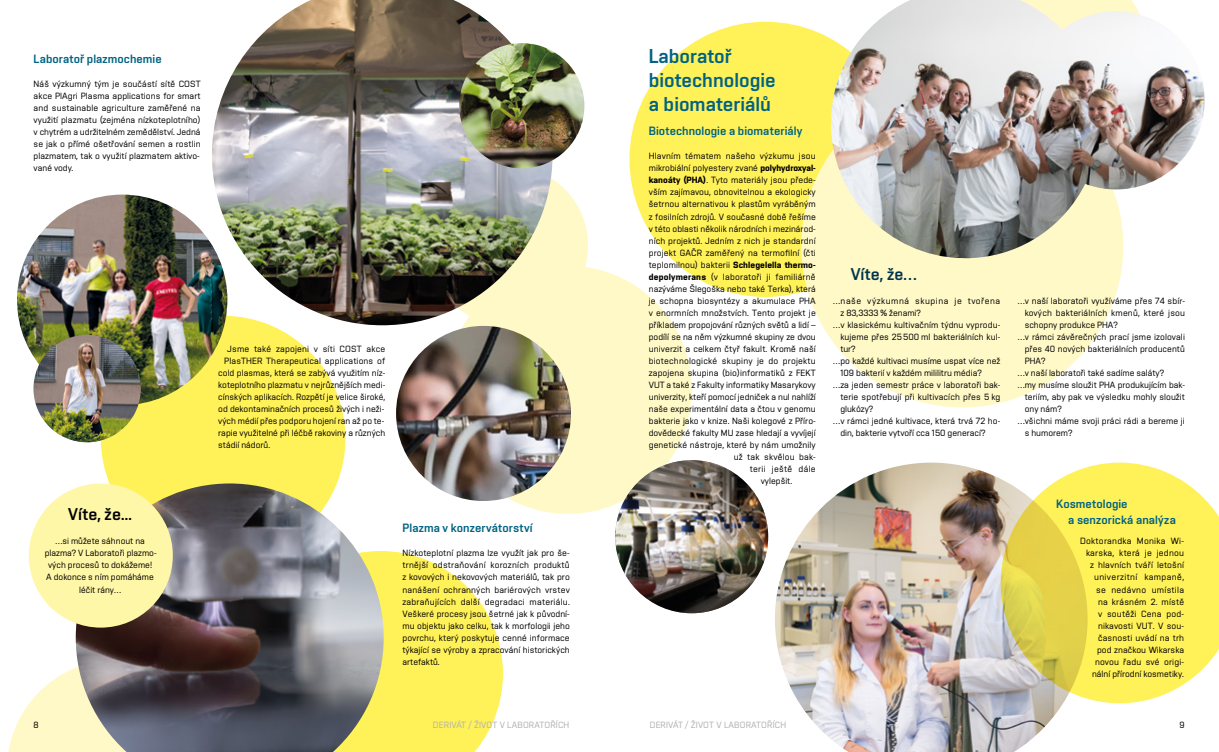
<style>
.page{position:relative;width:1219px;height:752px;background:#fff}
.page>*{position:absolute;margin:0;border:0;box-sizing:border-box;transform-origin:0 0}
.t1{font:20px/24px "Vafle VUT";color:#006282}
.t2{font:17px "Vafle VUT";letter-spacing:.01em;color:#000}
.t3{font:17px "Vafle VUT";letter-spacing:.01em;color:#00354e}
.t4{font:12px/16px "Vafle VUT";letter-spacing:.005em;color:#006282}
.t5{font:9px/12px "Vafle Light VUT";letter-spacing:.005em;color:#000}
.t6{font:9px "Vafle Light VUT";letter-spacing:.02em;color:#b3b2b2}
.t7{font:9px "Vafle Light VUT";letter-spacing:.055em;color:#000}
.t8{font:9px "Vafle Light VUT";letter-spacing:.03em;color:#000}
.s1{font-family:"Vafle VUT";font-weight:700}
</style>
<div class="page">
<svg style="left:8px;top:667px;width:68px;height:84px"></svg>
<div style="left:101px;top:315px;width:244px;height:245px;background:#fff158;border-radius:50%"></div>
<div style="left:629px;top:22px;width:272px;height:275px;background:#fff158;border-radius:50%"></div>
<svg style="left:384px;top:551px;width:119px;height:200px;fill:#fff158"></svg>
<svg style="left:780px;top:22px;width:343px;height:386px;fill:#fff9c7"></svg>
<svg style="left:419px;top:155px;width:289px;height:373px;fill:#fff9c7"></svg>
<img style="left:17px;top:194px;width:210px;height:211px;border-radius:105px">
<img style="left:212px;top:0;width:340px;height:325px">
<img style="left:396px;top:326px;width:175px;height:174px;border-radius:87px">
<img style="left:76px;top:483px;width:308px;height:268px">
<img style="left:459px;top:43px;width:125px;height:125px;border-radius:63px">
<img style="left:33px;top:334px;width:108px;height:108px;border-radius:54px">
<img style="left:615px;top:460px;width:153px;height:153px;border-radius:76px">
<img style="left:775px;top:462px;width:288px;height:289px">
<svg style="left:1001px;top:462px;width:218px;height:241px;background:#f4e76e"></svg>
<div style="left:29px;top:483px;width:144px;height:144px;background:#fff7a8;border-radius:50%"></div>
<img style="left:827px;top:0;width:378px;height:263px">
<h3 class="t4" style="left:34px;top:51px;width:130px">Laboratoř plazmochemie</h3>
<p class="t5" style="left:34px;top:78px;width:169px">Náš výzkumný tým je součástí sítě COST akce PlAgri Plasma applications for smart and sustainable agriculture zaměřené na využití plazmatu (zejména nízkoteplotního) v chytrém a udržitelném zemědělství. Jedná se jak o přímé ošetřování semen a rostlin plazmatem, tak o využití plazmatem aktivo‑ vané vody.</p>
<h2 class="t2" style="left:68px;top:504px;width:65px">Víte, že...</h2>
<p class="t5" style="left:45px;top:535px;width:113px;text-align:center">…si můžete sáhnout na plazma? V Laboratoři plazmo‑ vých procesů to dokážeme!<br>A dokonce s ním pomáháme léčit rány…</p>
<p class="t5" style="left:227px;top:342px;width:160px">Jsme také zapojeni v síti COST akce</p>
<p class="t5" style="left:224px;top:354px;width:162px">PlasTHER Therapeutical applications of</p>
<p class="t5" style="left:218px;top:366px;width:169px">cold plasmas, která se zabývá využitím níz‑</p>
<p class="t5" style="left:218px;top:378px;width:168px">koteplotního plazmatu v nejrůznějších medi‑</p>
<p class="t5" style="left:218px;top:390px;width:168px">cínských aplikacích. Rozpětí je velice široké,</p>
<p class="t5" style="left:218px;top:402px;width:168px">od dekontaminačních procesů živých i neži‑</p>
<p class="t5" style="left:218px;top:414px;width:168px">vých médií přes podporu hojení ran až po te‑</p>
<p class="t5" style="left:218px;top:426px;width:169px">rapie využitelné při léčbě rakoviny a různých</p>
<p class="t5" style="left:218px;top:438px;width:53px">stádií nádorů.</p>
<h3 class="t4" style="left:403px;top:519px;width:132px">Plazma v konzervátorství</h3>
<p class="t5" style="left:403px;top:547px;width:169px;text-align:justify">Nízkoteplotní plazma lze využít jak pro še‑ trnější odstraňování korozních produktů z kovových i nekovových materiálů, tak pro nanášení ochranných bariérových vrstev zabraňujících další degradaci materiálu.<br>Veškeré procesy jsou šetrné jak k původní‑ mu objektu jako celku, tak k morfologii jeho povrchu, který poskytuje cenné informace týkající se výroby a zpracování historických artefaktů.</p>
<h1 class="t1" style="left:649px;top:44px;width:128px">Laboratoř biotechnologie a biomateriálů</h1>
<h3 class="t4" style="left:649px;top:123px;width:155px">Biotechnologie a biomateriály</h3>
<p class="t5" style="left:649px;top:150px;width:168px">Hlavním tématem našeho výzkumu jsou</p>
<p class="t5" style="left:649px;top:162px;width:169px">mikrobiální polyestery zvané <span class="s1">polyhydroxyal-</span></p>
<p class="t5" style="left:649px;top:174px;width:169px"><span class="s1">kanoáty (PHA)</span>. Tyto materiály jsou přede‑</p>
<p class="t5" style="left:649px;top:186px;width:169px">vším zajímavou, obnovitelnou a ekologicky</p>
<p class="t5" style="left:649px;top:198px;width:168px">šetrnou alternativou k plastům vyráběným</p>
<p class="t5" style="left:649px;top:210px;width:168px">z fosilních zdrojů. V současné době řešíme</p>
<p class="t5" style="left:649px;top:222px;width:169px">v této oblasti několik národních i mezinárod‑</p>
<p class="t5" style="left:649px;top:234px;width:168px">ních projektů. Jedním z nich je standardní</p>
<p class="t5" style="left:649px;top:246px;width:169px">projekt GAČR zaměřený na termofilní (čti</p>
<p class="t5" style="left:649px;top:258px;width:169px">teplomilnou) bakterii <span class="s1">Schlegelella thermo-</span></p>
<p class="t5" style="left:649px;top:270px;width:168px"><span class="s1">depolymerans</span> (v laboratoři ji familiárně</p>
<p class="t5" style="left:649px;top:282px;width:168px">nazýváme Šlegoška nebo také Terka), která</p>
<p class="t5" style="left:649px;top:294px;width:168px">je schopna biosyntézy a akumulace PHA</p>
<p class="t5" style="left:649px;top:306px;width:169px">v enormních množstvích. Tento projekt je</p>
<p class="t5" style="left:649px;top:318px;width:169px">příkladem propojování různých světů a lidí –</p>
<p class="t5" style="left:649px;top:330px;width:168px">podílí se na něm výzkumné skupiny ze dvou</p>
<p class="t5" style="left:649px;top:342px;width:169px">univerzit a celkem čtyř fakult. Kromě naší</p>
<p class="t5" style="left:649px;top:354px;width:169px">biotechnologické skupiny je do projektu</p>
<p class="t5" style="left:649px;top:366px;width:168px">zapojena skupina (bio)informatiků z FEKT</p>
<p class="t5" style="left:649px;top:378px;width:168px">VUT a také z Fakulty informatiky Masarykovy</p>
<p class="t5" style="left:649px;top:390px;width:169px">univerzity, kteří pomocí jedniček a nul nahlíží</p>
<p class="t5" style="left:649px;top:402px;width:168px">naše experimentální data a čtou v genomu</p>
<p class="t5" style="left:649px;top:414px;width:169px">bakterie jako v knize. Naši kolegové z Příro‑</p>
<p class="t5" style="left:649px;top:426px;width:169px">dovědecké fakulty MU zase hledají a vyvíjejí</p>
<p class="t5" style="left:649px;top:438px;width:168px">genetické nástroje, které by nám umožnily</p>
<p class="t5" style="left:734px;top:450px;width:83px">už tak skvělou bak‑</p>
<p class="t8" style="left:750px;top:463px;width:67px">terii ještě dále</p>
<p class="t5" style="left:761px;top:474px;width:33px">vylepšit.</p>
<h2 class="t3" style="left:851px;top:264px;width:68px">Víte, že…</h2>
<p class="t7" style="left:833px;top:295px;width:169px">…naše výzkumná skupina je tvořena</p>
<p class="t5" style="left:841px;top:306px;width:82px">z 83,3333 % ženami?</p>
<p class="t5" style="left:833px;top:318px;width:169px">…v klasickému kultivačním týdnu vyprodu‑</p>
<p class="t5" style="left:840px;top:330px;width:161px">kujeme přes 25500 ml bakteriálních kul‑</p>
<p class="t5" style="left:840px;top:342px;width:17px">tur?</p>
<p class="t5" style="left:833px;top:354px;width:169px">…po každé kultivaci musíme uspat více než</p>
<p class="t5" style="left:840px;top:366px;width:143px">109 bakterií v každém mililitru média?</p>
<p class="t5" style="left:833px;top:378px;width:168px">…za jeden semestr práce v laboratoři bak‑</p>
<p class="t5" style="left:840px;top:390px;width:161px">terie spotřebují při kultivacích přes 5 kg</p>
<p class="t5" style="left:840px;top:402px;width:34px">glukózy?</p>
<p class="t5" style="left:833px;top:414px;width:168px">…v rámci jedné kultivace, která trvá 72 ho‑</p>
<p class="t5" style="left:840px;top:426px;width:147px">din, bakterie vytvoří cca 150 generací?</p>
<p class="t5" style="left:1018px;top:294px;width:169px">…v naší laboratoři využíváme přes 74 sbír‑</p>
<p class="t5" style="left:1025px;top:306px;width:162px">kových bakteriálních kmenů, které jsou</p>
<p class="t5" style="left:1025px;top:318px;width:95px">schopny produkce PHA?</p>
<p class="t5" style="left:1018px;top:330px;width:169px">…v rámci závěrečných prací jsme izolovali</p>
<p class="t5" style="left:1025px;top:342px;width:162px">přes 40 nových bakteriálních producentů</p>
<p class="t5" style="left:1025px;top:354px;width:22px">PHA?</p>
<p class="t5" style="left:1018px;top:366px;width:148px">…v naší laboratoři také sadíme saláty?</p>
<p class="t5" style="left:1018px;top:378px;width:169px">…my musíme sloužit PHA produkujícím bak‑</p>
<p class="t5" style="left:1025px;top:390px;width:162px">teriím, aby pak ve výsledku mohly sloužit</p>
<p class="t5" style="left:1025px;top:402px;width:38px">ony nám?</p>
<p class="t5" style="left:1018px;top:414px;width:169px">…všichni máme svoji práci rádi a bereme ji</p>
<p class="t5" style="left:1025px;top:426px;width:49px">s humorem?</p>
<h3 class="t4" style="left:1068px;top:495px;width:109px;text-indent:-12px">Kosmetologie<br>a senzorická analýza</h3>
<p class="t5" style="left:1080px;top:535px;width:106px;text-align:right">Doktorandka Monika Wi‑ karska, která je jednou z hlavních tváří letošní univerzitní kampaně,<br>se nedávno umístila<br>na krásném 2. místě<br>v soutěži Cena pod‑ nikavosti VUT. V sou‑ časnosti uvádí na trh<br>pod značkou Wikarska novou řadu své origi‑ nální přírodní kosmetiky.</p>
<p class="t5" style="left:33px;top:718px;width:7px">8</p>
<p class="t6" style="left:433px;top:719px;width:52px">DERIVÁT / Život</p>
<p class="t6" style="left:500px;top:719px;width:14px">v laborato</p>
<p class="t6" style="left:550px;top:719px;width:14px">řích</p>
<p class="t6" style="left:650px;top:719px;width:52px">DERIVÁT / Život</p>
<p class="t6" style="left:716px;top:719px;width:14px">v laborato</p>
<p class="t6" style="left:767px;top:719px;width:14px">řích</p>
<p class="t5" style="left:1180px;top:718px;width:7px">9</p>
</div>
